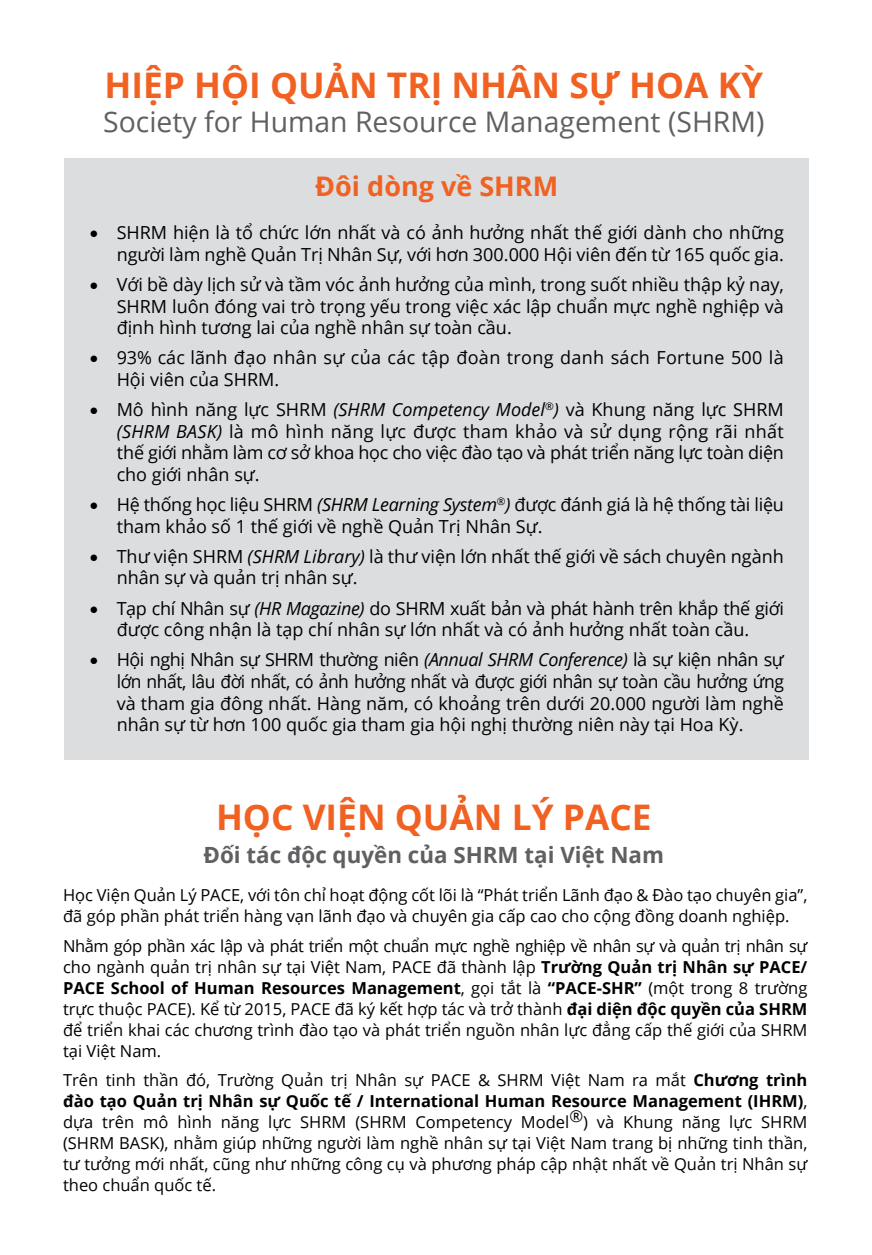
<style>
.page{position:relative;width:872px;height:1255px;background:#fff}
.page>*{position:absolute;margin:0;border:0;box-sizing:border-box;transform-origin:0 0}
.t1{font:700 35.25px "Open Sans";color:#f16122}
.t2{font:28.35px "Open Sans";color:#5f6062}
.t3{font:700 27px "Open Sans";color:#f16122}
.t4{font:700 22.35px "Open Sans";color:#5f6062}
.t5{font:18px/21.6px "Open Sans";color:#000;text-align:justify}
.t6{font:18px/21.6px "Open Sans";letter-spacing:.02em;color:#000}
.t7{font:16.5px/21px "Open Sans";color:#000;text-align:justify}
.s1{font-style:italic}
.s2{font-weight:700}
</style>
<div class="page">
<div style="left:65px;top:159px;width:744px;height:601px;background:#dcddde"></div>
<h1 class="t1" style="left:104px;top:61px;width:660px">HIỆP HỘI QUẢN TRỊ NHÂN SỰ HOA KỲ</h1>
<h2 class="t2" style="left:103px;top:103px;width:663px">Society for Human Resource Management (SHRM)</h2>
<h3 class="t3" style="left:315px;top:167px;width:244px">Đôi dòng về SHRM</h3>
<p class="t5" style="left:90px;top:221px;width:695px;text-align:right">• SHRM hiện là tổ chức lớn nhất và có ảnh hưởng nhất thế giới dành cho những người làm nghề Quản Trị Nhân Sự, với hơn 300.000 Hội viên đến từ 165 quốc gia.</p>
<p class="t5" style="left:117px;top:273px;width:668px;text-indent:-27px">• Với bề dày lịch sử và tầm vóc ảnh hưởng của mình, trong suốt nhiều thập kỷ nay, SHRM luôn đóng vai trò trọng yếu trong việc xác lập chuẩn mực nghề nghiệp và định hình tương lai của nghề nhân sự toàn cầu.</p>
<p class="t6" style="left:117px;top:346px;width:668px;text-indent:-27px">• 93% các lãnh đạo nhân sự của các tập đoàn trong danh sách Fortune 500 là<br>Hội viên của SHRM.</p>
<p class="t5" style="left:117px;top:398px;width:668px;text-indent:-27px">• Mô hình năng lực SHRM <span class="s1">(SHRM Competency Model</span><sup>®</sup><span class="s1">)</span> và Khung năng lực SHRM <span class="s1">(SHRM BASK)</span> là mô hình năng lực được tham khảo và sử dụng rộng rãi nhất thế giới nhằm làm cơ sở khoa học cho việc đào tạo và phát triển năng lực toàn diện cho giới nhân sự.</p>
<p class="t5" style="left:117px;top:493px;width:668px;text-indent:-27px">• Hệ thống học liệu SHRM <span class="s1">(SHRM Learning System</span><sup>®</sup><span class="s1">)</span> được đánh giá là hệ thống tài liệu tham khảo số 1 thế giới về nghề Quản Trị Nhân Sự.</p>
<p class="t5" style="left:117px;top:545px;width:668px;text-indent:-27px">• Thư viện SHRM <span class="s1">(SHRM Library)</span> là thư viện lớn nhất thế giới về sách chuyên ngành nhân sự và quản trị nhân sự.</p>
<p class="t5" style="left:90px;top:596px;width:695px;text-align:center">• Tạp chí Nhân sự <span class="s1">(HR Magazine)</span> do SHRM xuất bản và phát hành trên khắp thế giới được công nhận là tạp chí nhân sự lớn nhất và có ảnh hưởng nhất toàn cầu.</p>
<p class="t5" style="left:117px;top:648px;width:669px;text-indent:-27px">• Hội nghị Nhân sự SHRM thường niên <span class="s1">(Annual SHRM Conference)</span> là sự kiện nhân sự lớn nhất, lâu đời nhất, có ảnh hưởng nhất và được giới nhân sự toàn cầu hưởng ứng và tham gia đông nhất. Hàng năm, có khoảng trên dưới 20.000 người làm nghề nhân sự từ hơn 100 quốc gia tham gia hội nghị thường niên này tại Hoa Kỳ.</p>
<h1 class="t1" style="left:216px;top:792px;width:437px">HỌC VIỆN QUẢN LÝ PACE</h1>
<p class="t4" style="left:203px;top:839px;width:462px">Đối tác độc quyền của SHRM tại Việt Nam</p>
<p class="t7" style="left:63px;top:884px;width:746px">Học Viện Quản Lý PACE, với tôn chỉ hoạt động cốt lõi là “Phát triển Lãnh đạo &amp; Đào tạo chuyên gia”, đã góp phần phát triển hàng vạn lãnh đạo và chuyên gia cấp cao cho cộng đồng doanh nghiệp.</p>
<p class="t7" style="left:63px;top:934px;width:746px">Nhằm góp phần xác lập và phát triển một chuẩn mực nghề nghiệp về nhân sự và quản trị nhân sự cho ngành quản trị nhân sự tại Việt Nam, PACE đã thành lập <span class="s2">Trường Quản trị Nhân sự PACE/ PACE School of Human Resources Management</span>, gọi tắt là <span class="s2">“PACE-SHR”</span> (một trong 8 trường trực thuộc PACE). Kể từ 2015, PACE đã ký kết hợp tác và trở thành <span class="s2">đại diện độc quyền của SHRM </span>để triển khai các chương trình đào tạo và phát triển nguồn nhân lực đẳng cấp thế giới của SHRM tại Việt Nam.</p>
<p class="t7" style="left:63px;top:1069px;width:746px">Trên tinh thần đó, Trường Quản trị Nhân sự PACE &amp; SHRM Việt Nam ra mắt <span class="s2">Chương trình đào tạo Quản trị Nhân sự Quốc tế / International Human Resource Management (IHRM)</span>, dựa trên mô hình năng lực SHRM (SHRM Competency Model®) và Khung năng lực SHRM (SHRM BASK), nhằm giúp những người làm nghề nhân sự tại Việt Nam trang bị những tinh thần, tư tưởng mới nhất, cũng như những công cụ và phương pháp cập nhật nhất về Quản trị Nhân sự theo chuẩn quốc tế.</p>
</div>
